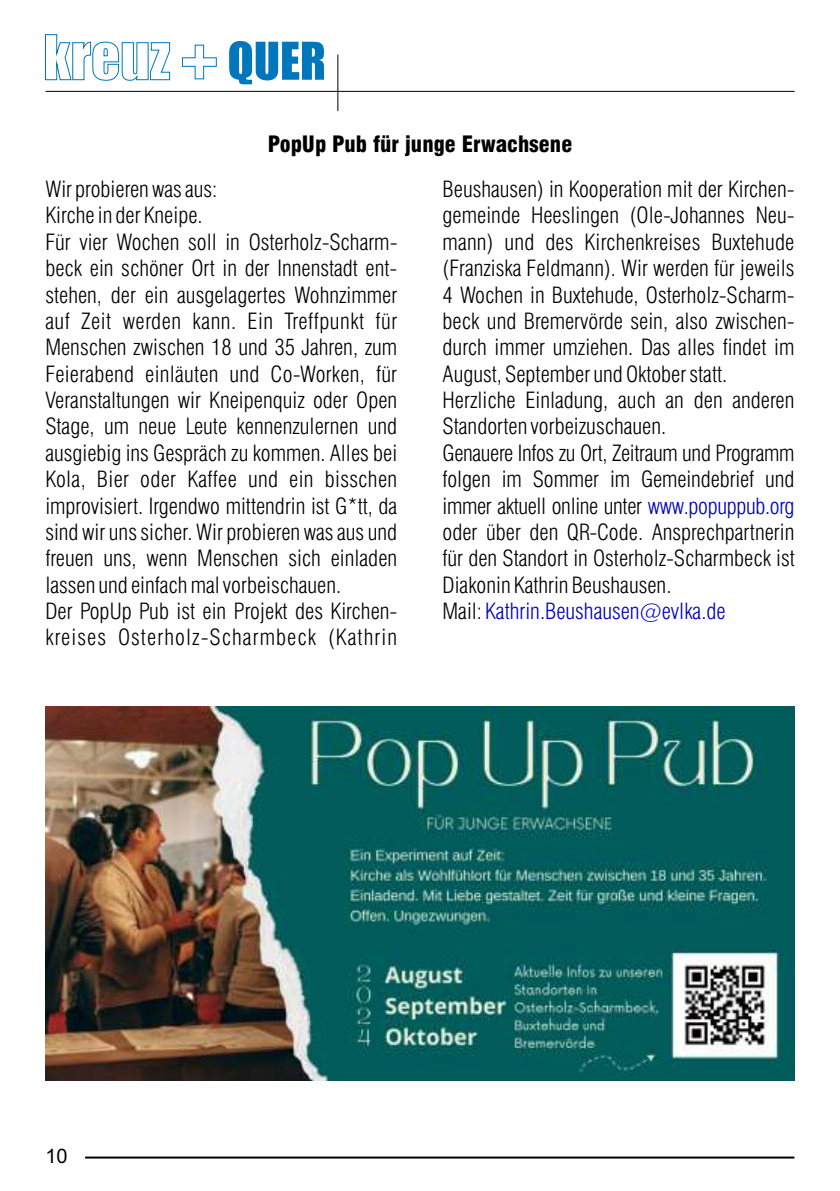
<style>
.page{position:relative;width:840px;height:1191px;background:#fff}
.page>*{position:absolute;margin:0;border:0;box-sizing:border-box;transform-origin:0 0}
.t1{font:300 condensed 22px/26.4px "Swiss 721 BT";color:#000}
.t2{font:900 condensed 22px "Swiss 721 BT";color:#000}
.t3{font:20px "Arial";color:#000}
.s1{color:#0000c4}
</style>
<div class="page">
<img style="left:45px;top:706px;width:749px;height:375px">
<hr style="left:85px;top:1156px;width:709px;height:2px;background:#000">
<hr style="left:45px;top:91px;width:749px;height:1px;background:#000">
<hr style="left:337px;top:54px;width:1px;height:57px;background:#000">
<svg style="left:229px;top:41px;width:95px;height:43px"></svg>
<svg style="left:181px;top:44px;width:36px;height:36px"></svg>
<svg style="left:45px;top:34px;width:125px;height:47px"></svg>
<p class="t2" style="left:267px;top:135px;width:306px">PopUp Pub für junge Erwachsene</p>
<p class="t1" style="left:45px;top:178px;width:353px">Wir probieren was aus:<br>Kirche in der Kneipe.<br>Für vier Wochen soll in Osterholz-Scharm&shy;beck ein schöner Ort in der Innenstadt ent&shy;stehen, der ein ausgelagertes Wohnzimmer auf Zeit werden kann. Ein Treffpunkt für Menschen zwischen 18 und 35 Jahren, zum Feierabend einläuten und Co-Worken, für Veranstaltungen wir Kneipenquiz oder Open Stage, um neue Leute kennenzulernen und ausgiebig ins Gespräch zu kommen. Alles bei Kola, Bier oder Kaffee und ein bisschen improvisiert. Irgendwo mittendrin ist G*tt, da sind wir uns sicher. Wir probieren was aus und freuen uns, wenn Menschen sich einladen lassen und einfach mal vorbeischauen.<br>Der PopUp Pub ist ein Projekt des Kirchen&shy;kreises Osterholz-Scharmbeck (Kathrin</p>
<p class="t1" style="left:442px;top:178px;width:353px">Beushausen) in Kooperation mit der Kirchen&shy;gemeinde Heeslingen (Ole-Johannes Neu&shy;mann) und des Kirchenkreises Buxtehude (Franziska Feldmann). Wir werden für jeweils 4 Wochen in Buxtehude, Osterholz-Scharm&shy;beck und Bremervörde sein, also zwischen&shy;durch immer umziehen. Das alles findet im August, September und Oktober statt.<br>Herzliche Einladung, auch an den anderen Standorten vorbeizuschauen.<br>Genauere Infos zu Ort, Zeitraum und Programm folgen im Sommer im Gemeindebrief und immer aktuell online unter <span class="s1">www.popuppub.org </span>oder über den QR-Code. Ansprechpartnerin für den Standort in Osterholz-Scharmbeck ist Diakonin Kathrin Beushausen.<br>Mail: <span class="s1">Kathrin.Beushausen@evlka.de</span></p>
<p class="t3" style="left:45px;top:1148px;width:24px">10</p>
</div>
